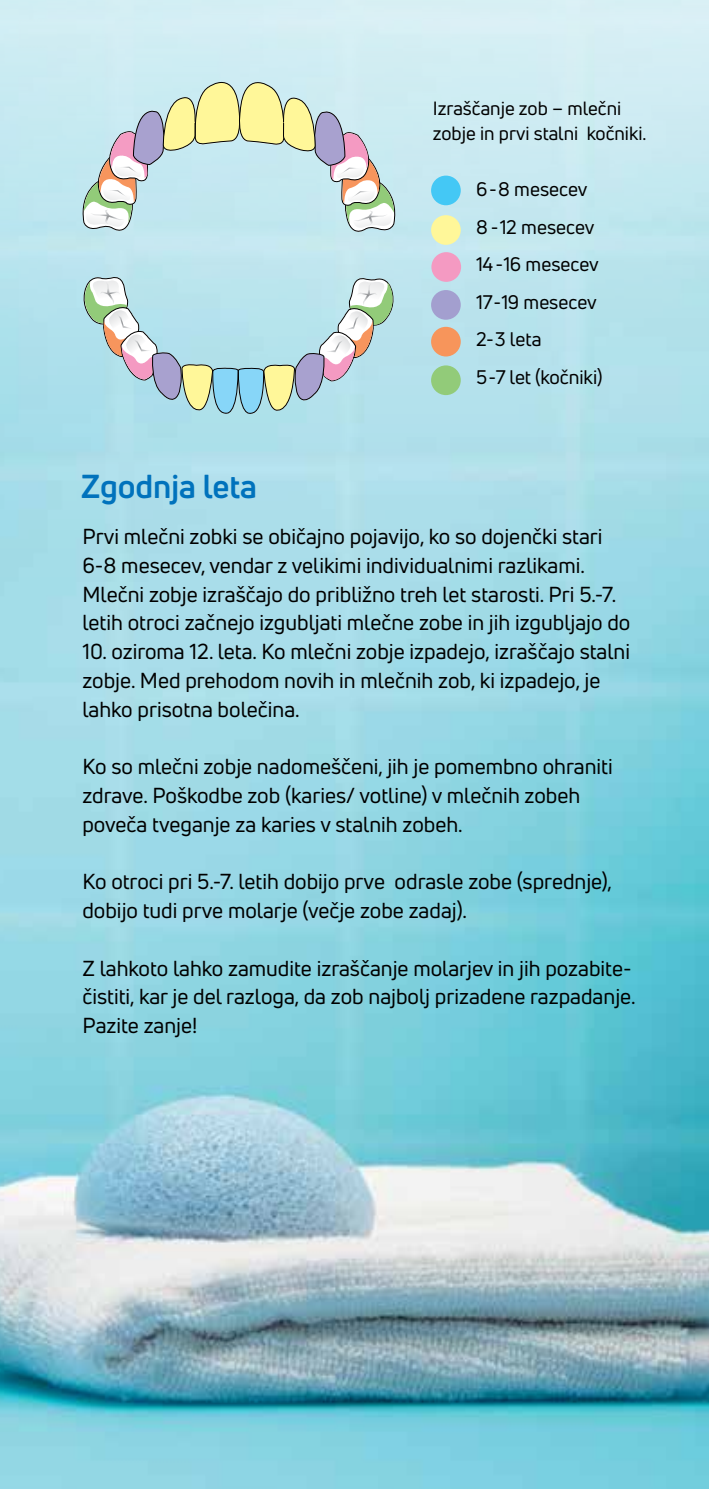
<style>
.page{position:relative;width:709px;height:1489px;background:#fff}
.page>*{position:absolute;margin:0;border:0;box-sizing:border-box;transform-origin:0 0}
.t1{font:700 32.5px "Uni Neue";letter-spacing:-.005em;color:#0072bc}
.t2{font:21.25px/28.8px "Uni Neue";color:#000}
.t3{font:19.25px/37.5px "Uni Neue";letter-spacing:-.005em;color:#000}
.t4{font:18.75px/25px "Uni Neue";color:#000}
</style>
<div class="page">
<img style="left:0;top:0;width:709px;height:1488px">
<div style="left:431px;top:215px;width:30px;height:30px;background:#fff799;border-radius:50%"></div>
<div style="left:431px;top:176px;width:30px;height:29px;background:#44c8f5;border-radius:50%"></div>
<div style="left:431px;top:290px;width:30px;height:30px;background:#a39fcf;border-radius:50%"></div>
<div style="left:431px;top:252px;width:30px;height:30px;background:#f49ac2;border-radius:50%"></div>
<div style="left:431px;top:365px;width:30px;height:30px;background:#92cb79;border-radius:50%"></div>
<svg style="left:82px;top:274px;width:313px;height:144px;background:#b8d8dc"></svg>
<svg style="left:79px;top:67px;width:320px;height:173px;background:#cce0da"></svg>
<div style="left:431px;top:327px;width:30px;height:29px;background:#f7955b;border-radius:50%"></div>
<svg style="left:0;top:0;width:8px;height:605px;background:#b3e2ec"></svg>
<p class="t4" style="left:433px;top:95px;width:215px">Izraščanje zob – mlečni zobje in prvi stalni kočniki.</p>
<h1 class="t1" style="left:81px;top:466px;width:178px">Zgodnja leta</h1>
<p class="t3" style="left:476px;top:170px;width:128px">6-8 mesecev<br>8-12 mesecev<br>14-16 mesecev<br>17-19 mesecev<br>2-3 leta<br>5-7 let (kočniki)</p>
<p class="t2" style="left:82px;top:522px;width:549px">Prvi mlečni zobki se običajno pojavijo, ko so dojenčki stari 6-8 mesecev, vendar z velikimi individualnimi razlikami.<br>Mlečni zobje izraščajo do približno treh let starosti. Pri 5.-7. letih otroci začnejo izgubljati mlečne zobe in jih izgubljajo do</p>
<p class="t2" style="left:82px;top:637px;width:549px">10. oziroma 12. leta. Ko mlečni zobje izpadejo, izraščajo stalni zobje. Med prehodom novih in mlečnih zob, ki izpadejo, je lahko prisotna bolečina.</p>
<p class="t2" style="left:82px;top:752px;width:532px">Ko so mlečni zobje nadomeščeni, jih je pomembno ohraniti zdrave. Poškodbe zob (karies/ votline) v mlečnih zobeh poveča tveganje za karies v stalnih zobeh.</p>
<p class="t2" style="left:82px;top:867px;width:531px">Ko otroci pri 5.-7. letih dobijo prve odrasle zobe (sprednje), dobijo tudi prve molarje (večje zobe zadaj).</p>
<p class="t2" style="left:82px;top:953px;width:555px">Z lahkoto lahko zamudite izraščanje molarjev in jih pozabite&shy;čistiti, kar je del razloga, da zob najbolj prizadene razpadanje.<br>Pazite zanje!</p>
</div>
